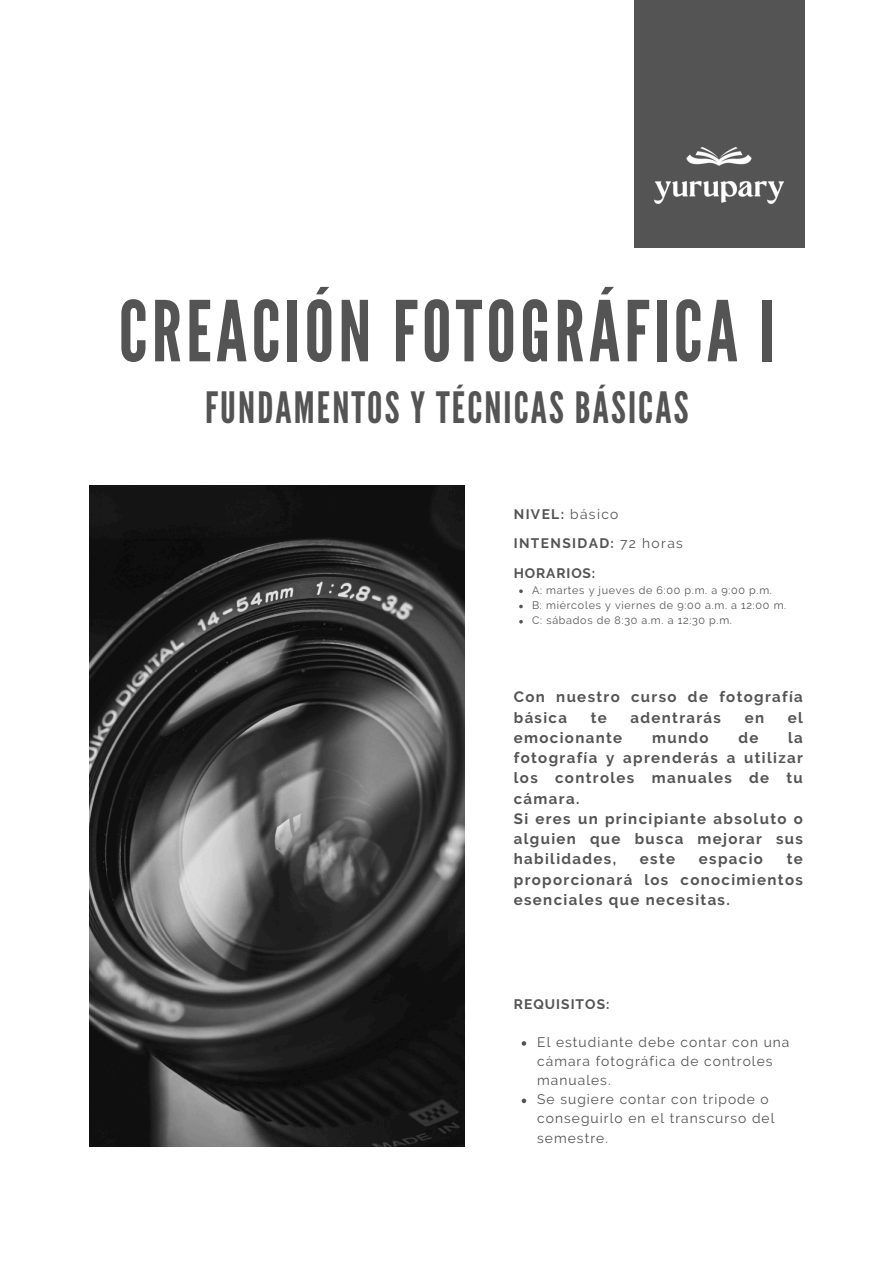
<style>
.page{position:relative;width:894px;height:1264px;background:#fff}
.page>*{position:absolute;margin:0;border:0;box-sizing:border-box;transform-origin:0 0}
.t1{font:83.55px "League Gothic";letter-spacing:.05em;color:#545454}
.t2{font:43.05px "League Gothic";letter-spacing:.05em;color:#545454}
.t3{font:700 15px/20.2px "Raleway";letter-spacing:.09em;color:#545454;text-align:justify}
.t4{font:13.8px/19.2px "Raleway";letter-spacing:.075em;color:#545454}
.t5{font:700 13.8px "Raleway";letter-spacing:.075em;color:#545454}
.t6{font:700 13.8px "Raleway";letter-spacing:.1em;color:#545454}
.t7{font:10.8px "Raleway";letter-spacing:.065em;color:#545454}
.s1{font-weight:400}
</style>
<div class="page">
<div style="left:634px;top:0;width:170px;height:247px;background:#545454"></div>
<img style="left:654px;top:148px;width:129px;height:56px">
<img style="left:89px;top:485px;width:375px;height:661px">
<svg style="left:521px;top:1041px;width:5px;height:4px"></svg>
<svg style="left:521px;top:1098px;width:5px;height:5px"></svg>
<h2 class="t1" style="left:119px;top:283px;width:657px">CREACIÓN FOTOGRÁFICA I</h2>
<p class="t2" style="left:205px;top:382px;width:484px">FUNDAMENTOS Y TÉCNICAS BÁSICAS</p>
<h5 class="t5" style="left:513px;top:506px;width:106px">NIVEL: <span class="s1">básico</span></h5>
<p class="t6" style="left:513px;top:535px;width:171px">INTENSIDAD: <span class="s1">72 horas</span></p>
<h5 class="t5" style="left:513px;top:565px;width:83px">HORARIOS:</h5>
<h3 class="t7" style="left:532px;top:583px;width:241px">A: martes y jueves de 6:00 p.m. a 9:00 p.m.</h3>
<p class="t7" style="left:532px;top:599px;width:255px">B: miércoles y viernes de 9:00 a.m. a 12:00 m.</p>
<p class="t7" style="left:532px;top:614px;width:201px">C: sábados de 8:30 a.m. a 12:30 p.m.</p>
<h3 class="t3" style="left:513px;top:686px;width:290px">Con nuestro curso de fotografía básica</h3>
<h3 class="t3" style="left:590px;top:707px;width:18px">te</h3>
<h3 class="t3" style="left:630px;top:707px;width:92px">adentrarás</h3>
<h3 class="t3" style="left:744px;top:707px;width:21px">en</h3>
<h3 class="t3" style="left:787px;top:707px;width:17px">el</h3>
<h3 class="t3" style="left:513px;top:727px;width:110px">emocionante</h3>
<h3 class="t3" style="left:652px;top:727px;width:58px">mundo</h3>
<h3 class="t3" style="left:738px;top:727px;width:22px">de</h3>
<h3 class="t3" style="left:513px;top:727px;width:290px;text-indent:274px">la fotografía y aprenderás a utilizar los controles manuales de tu cámara.</h3>
<p class="t3" style="left:513px;top:808px;width:290px">Si eres un principiante absoluto o alguien que busca mejorar sus habilidades,</p>
<p class="t3" style="left:639px;top:848px;width:37px">este</p>
<p class="t3" style="left:698px;top:848px;width:66px">espacio</p>
<p class="t3" style="left:513px;top:848px;width:290px;text-indent:273px">te proporcionará los conocimientos esenciales que necesitas.</p>
<p class="t5" style="left:513px;top:995px;width:97px">REQUISITOS:</p>
<h4 class="t4" style="left:537px;top:1032px;width:254px">El estudiante debe contar con una cámara fotográfica de controles manuales.</h4>
<p class="t4" style="left:537px;top:1089px;width:239px">Se sugiere contar con tripode o conseguirlo en el transcurso del semestre.</p>
</div>
